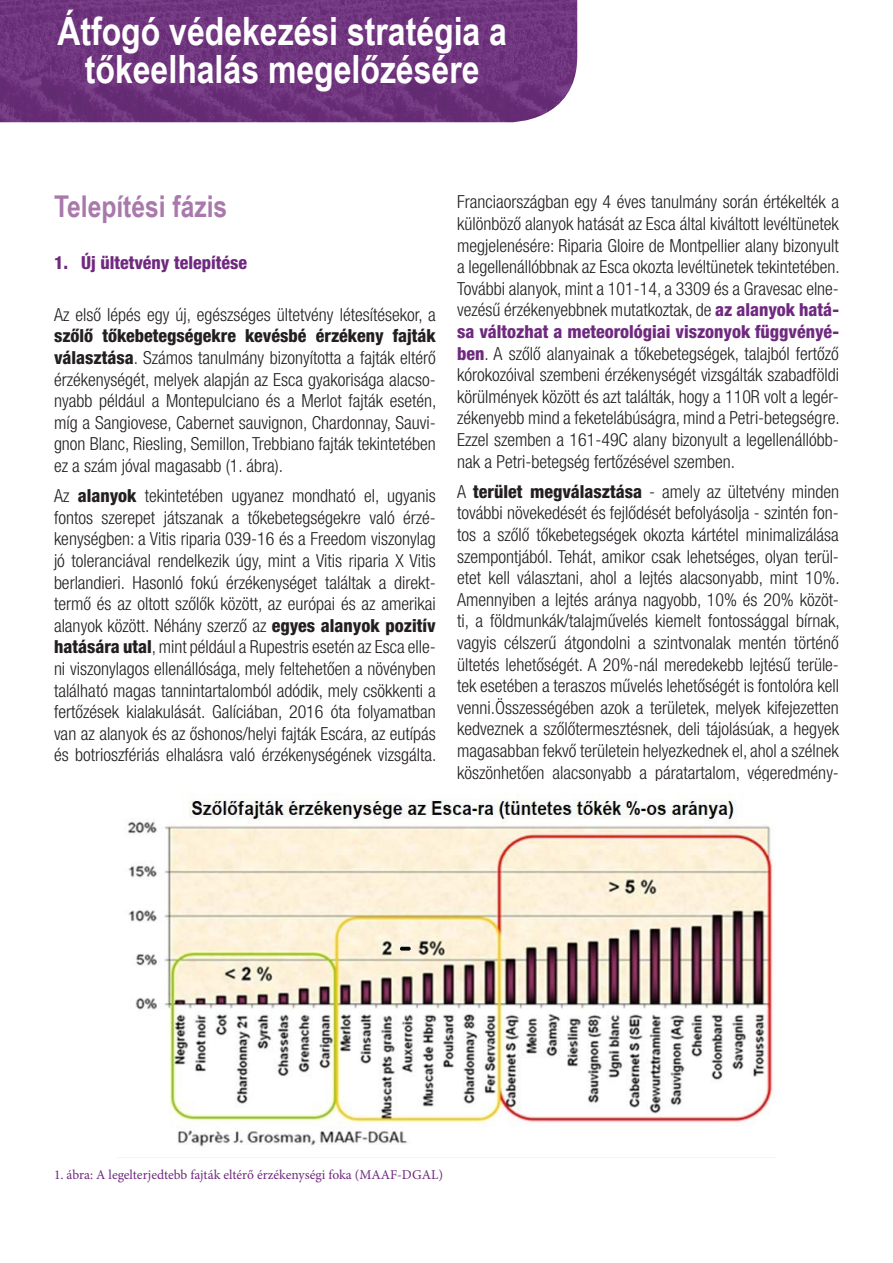
<style>
.page{position:relative;width:893px;height:1263px;background:#fff}
.page>*{position:absolute;margin:0;border:0;box-sizing:border-box;transform-origin:0 0}
.t1{font:700 39px/37.5px "Arial Narrow";color:#fff;text-align:center}
.t2{font:700 30px "Arial Narrow";color:#a979ac}
.t3{font:300 condensed 18px/21.6px "Helvetica Neue LT Pro";color:#231f20;text-align:justify}
.t4{font:800 condensed 18px "Helvetica Neue LT Pro";color:#6f297f}
.t5{font:13.5px "Minion Pro";color:#6f297f}
.s1{font-weight:800}
.s2{font-weight:800;color:#6f297f}
</style>
<div class="page">
<img style="left:0;top:0;width:577px;height:122px">
<img style="left:117px;top:794px;width:658px;height:364px">
<p class="t1" style="left:57px;top:11px;width:451px">Átfogó védekezési stratégia a tőkeelhalás megelőzésére</p>
<p class="t2" style="left:54px;top:184px;width:175px">Telepítési fázis</p>
<p class="t4" style="left:54px;top:252px;width:195px">1. Új ültetvény telepítése</p>
<p class="t3" style="left:54px;top:304px;width:384px">Az első lépés egy új, egészséges ültetvény létesítésekor, a <span class="s1">szőlő tőkebetegségekre kevésbé érzékeny fajták választása</span>. Számos tanulmány bizonyította a fajták eltérő érzékenységét, melyek alapján az Esca gyakorisága alacso&shy;nyabb például a Montepulciano és a Merlot fajták esetén, míg a Sangiovese, Cabernet sauvignon, Chardonnay, Sauvi&shy;gnon Blanc, Riesling, Semillon, Trebbiano fajták tekintetében ez a szám jóval magasabb (1. ábra).</p>
<p class="t3" style="left:54px;top:485px;width:384px">Az <span class="s1">alanyok</span> tekintetében ugyanez mondható el, ugyanis fontos szerepet játszanak a tőkebetegségekre való érzé&shy;kenységben: a Vitis riparia 039-16 és a Freedom viszonylag jó toleranciával rendelkezik úgy, mint a Vitis riparia X Vitis berlandieri. Hasonló fokú érzékenységet találtak a direkt&shy;termő és az oltott szőlők között, az európai és az amerikai alanyok között. Néhány szerző az <span class="s1">egyes alanyok pozitív hatására utal</span>, mint például a Rupestris esetén az Esca elle&shy;ni viszonylagos ellenállósága, mely feltehetően a növényben található magas tannintartalomból adódik, mely csökkenti a fertőzések kialakulását. Galíciában, 2016 óta folyamatban van az alanyok és az őshonos/helyi fajták Escára, az eutípás és botrioszfériás elhalásra való érzékenységének vizsgálta.</p>
<p class="t3" style="left:457px;top:191px;width:384px">Franciaországban egy 4 éves tanulmány során értékelték a különböző alanyok hatását az Esca által kiváltott levéltünetek megjelenésére: Riparia Gloire de Montpellier alany bizonyult a legellenállóbbnak az Esca okozta levéltünetek tekintetében.<br>További alanyok, mint a 101-14, a 3309 és a Gravesac elne&shy;vezésű érzékenyebbnek mutatkoztak, de <span class="s2">az alanyok hatá&shy;sa változhat a meteorológiai viszonyok függvényé&shy;ben</span>. A szőlő alanyainak a tőkebetegségek, talajból fertőző kórokozóival szembeni érzékenységét vizsgálták szabadföldi körülmények között és azt találták, hogy a 110R volt a legér&shy;zékenyebb mind a feketelábúságra, mind a Petri-betegségre.<br>Ezzel szemben a 161-49C alany bizonyult a legellenállóbb&shy;nak a Petri-betegség fertőzésével szemben.</p>
<p class="t3" style="left:457px;top:480px;width:384px">A <span class="s1">terület megválasztása</span> - amely az ültetvény minden további növekedését és fejlődését befolyásolja - szintén fon&shy;tos a szőlő tőkebetegségek okozta kártétel minimalizálása szempontjából. Tehát, amikor csak lehetséges, olyan terül&shy;etet kell választani, ahol a lejtés alacsonyabb, mint 10%.<br>Amennyiben a lejtés aránya nagyobb, 10% és 20% közöt&shy;ti, a földmunkák/talajművelés kiemelt fontossággal bírnak, vagyis célszerű átgondolni a szintvonalak mentén történő ültetés lehetőségét. A 20%-nál meredekebb lejtésű terüle&shy;tek esetében a teraszos művelés lehetőségét is fontolóra kell venni.Összességében azok a területek, melyek kifejezetten kedveznek a szőlőtermesztésnek, deli tájolásúak, a hegyek magasabban fekvő területein helyezkednek el, ahol a szélnek köszönhetően alacsonyabb a páratartalom, végeredmény-</p>
<p class="t5" style="left:54px;top:1166px;width:391px">1. ábra: A legelterjedtebb fajták eltérő érzékenységi foka (MAAF-DGAL)</p>
</div>
